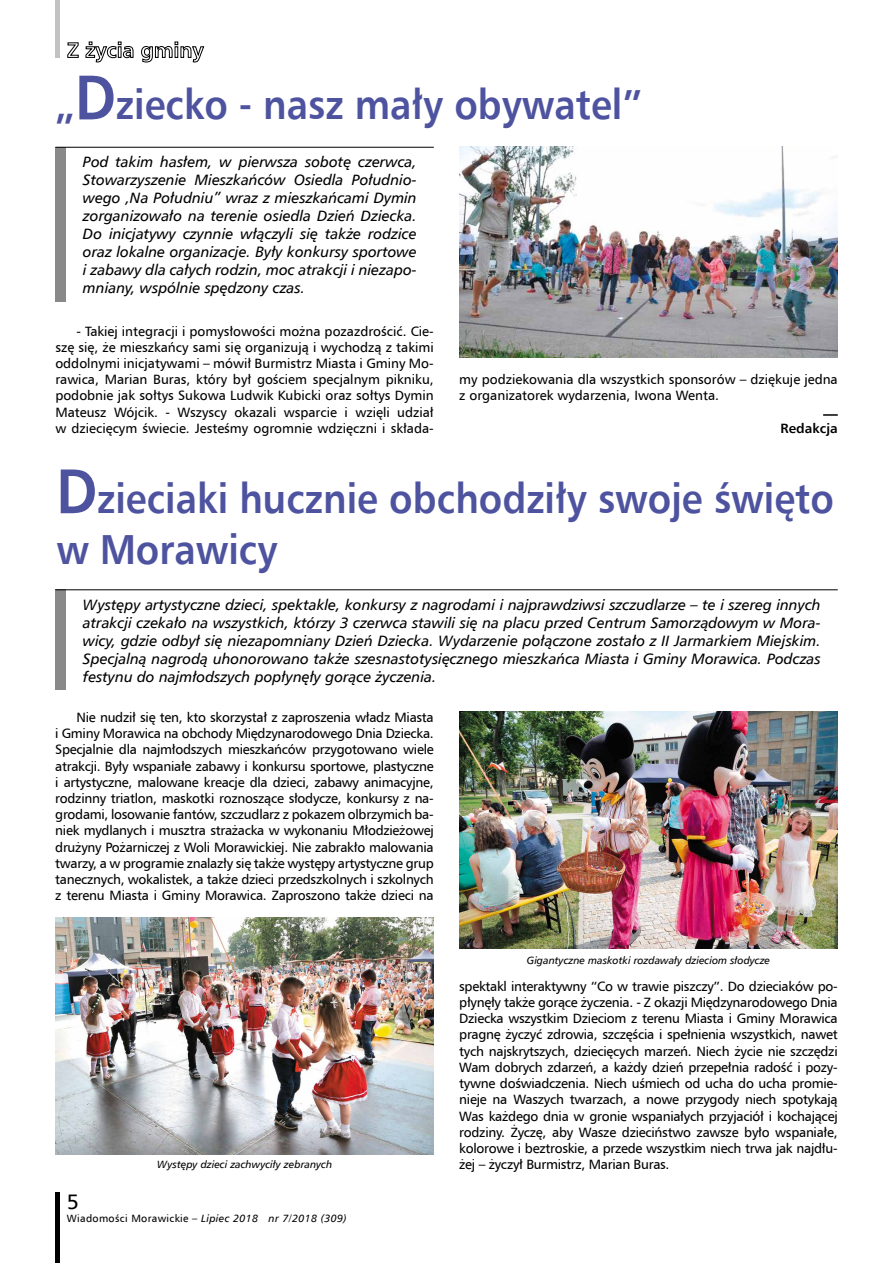
<style>
.page{position:relative;width:893px;height:1263px;background:#fff}
.page>*{position:absolute;margin:0;border:0;box-sizing:border-box;transform-origin:0 0}
.t1{font:700 42px/50.4px "Humnst 777 EU";color:#4e539f;scale:.9 1}
.t2{font:21px "Humnst 777 EU";color:#000}
.t3{font:italic 15px/18px "Humnst 777 EU";color:#000;text-align:justify}
.t4{font:13.5px/16.2px "Humnst 777 EU";color:#000;text-align:justify}
.t5{font:13.5px "Humnst 777 EU";letter-spacing:-.02em;color:#000}
.t6{font:700 13.5px "Humnst 777 EU";color:#000}
.t7{font:italic 10.5px "Humnst 777 EU";color:#000}
.t8{font:italic 10.5px "Humnst 777 EU";letter-spacing:.03em;color:#000}
.s1{font-size:63px}
.s2{font-style:normal}
</style>
<div class="page">
<div style="left:55px;top:0;width:5px;height:57px;background:#c2c2c2"></div>
<svg style="left:68px;top:43px;width:10px;height:15px"></svg>
<svg style="left:86px;top:42px;width:47px;height:20px"></svg>
<svg style="left:141px;top:42px;width:63px;height:20px"></svg>
<div style="left:55px;top:1193px;width:5px;height:70px;background:#000"></div>
<div style="left:55px;top:147px;width:11px;height:154px;background:#898989"></div>
<hr style="left:66px;top:147px;width:368px;height:1px;background:#000">
<img style="left:459px;top:147px;width:379px;height:210px">
<svg style="left:823px;top:414px;width:15px;height:2px"></svg>
<div style="left:55px;top:590px;width:11px;height:100px;background:#898989"></div>
<hr style="left:66px;top:589px;width:772px;height:1px;background:#000">
<img style="left:459px;top:712px;width:379px;height:237px">
<img style="left:55px;top:917px;width:379px;height:237px">
<h1 class="t1" style="left:55px;top:79px;width:653px">„<span class="s1">D</span>ziecko - nasz mały obywatel”</h1>
<p class="t3" style="left:83px;top:152px;width:335px">Pod takim hasłem, w pierwsza sobotę czerwca, Stowarzyszenie Mieszkańców Osiedla Południo&shy;wego ‚Na Południu” wraz z mieszkańcami Dymin zorganizowało na terenie osiedla Dzień Dziecka.<br>Do inicjatywy czynnie włączyli się także rodzice oraz lokalne organizacje. Były konkursy sportowe i zabawy dla całych rodzin, moc atrakcji i niezapo&shy;mniany, wspólnie spędzony czas.</p>
<p class="t4" style="left:55px;top:322px;width:380px;text-indent:21px">- Takiej integracji i pomysłowości można pozazdrościć. Cie&shy;szę się, że mieszkańcy sami się organizują i wychodzą z takimi oddolnymi inicjatywami – mówił Burmistrz Miasta i Gminy Mo&shy;rawica, Marian Buras, który był gościem specjalnym pikniku, podobnie jak sołtys Sukowa Ludwik Kubicki oraz sołtys Dymin Mateusz Wójcik. - Wszyscy okazali wsparcie i wzięli udział w dziecięcym świecie. Jesteśmy ogromnie wdzięczni i składa-</p>
<p class="t4" style="left:459px;top:371px;width:380px">my podziekowania dla wszystkich sponsorów – dziękuje jedna z organizatorek wydarzenia, Iwona Wenta.</p>
<p class="t6" style="left:781px;top:419px;width:59px">Redakcja</p>
<h1 class="t1" style="left:56px;top:473px;width:865px"><span class="s1">D</span>zieciaki hucznie obchodziły swoje święto w Morawicy</h1>
<p class="t3" style="left:83px;top:595px;width:739px">Występy artystyczne dzieci, spektakle, konkursy z nagrodami i najprawdziwsi szczudlarze – te i szereg innych atrakcji czekało na wszystkich, którzy 3 czerwca stawili się na placu przed Centrum Samorządowym w Mora&shy;wicy, gdzie odbył się niezapomniany Dzień Dziecka. Wydarzenie połączone zostało z II Jarmarkiem Miejskim.<br>Specjalną nagrodą uhonorowano także szesnastotysięcznego mieszkańca Miasta i Gminy Morawica. Podczas festynu do najmłodszych popłynęły gorące życzenia.</p>
<p class="t4" style="left:55px;top:709px;width:380px;text-indent:21px">Nie nudził się ten, kto skorzystał z zaproszenia władz Miasta i Gminy Morawica na obchody Międzynarodowego Dnia Dziecka.<br>Specjalnie dla najmłodszych mieszkańców przygotowano wiele atrakcji. Były wspaniałe zabawy i konkursu sportowe, plastyczne i artystyczne, malowane kreacje dla dzieci, zabawy animacyjne, rodzinny triatlon, maskotki roznoszące słodycze, konkursy z na&shy;grodami, losowanie fantów, szczudlarz z pokazem olbrzymich ba&shy;niek mydlanych i musztra strażacka w wykonaniu Młodzieżowej drużyny Pożarniczej z Woli Morawickiej. Nie zabrakło malowania twarzy, a w programie znalazły się także występy artystyczne grup tanecznych, wokalistek, a także dzieci przedszkolnych i szkolnych z terenu Miasta i Gminy Morawica. Zaproszono także dzieci na</p>
<p class="t7" style="left:527px;top:953px;width:245px">Gigantyczne maskotki rozdawały dzieciom słodycze</p>
<p class="t4" style="left:459px;top:978px;width:380px">spektakl interaktywny “Co w trawie piszczy”. Do dzieciaków po&shy;płynęły także gorące życzenia. - Z okazji Międzynarodowego Dnia Dziecka wszystkim Dzieciom z terenu Miasta i Gminy Morawica pragnę życzyć zdrowia, szczęścia i spełnienia wszystkich, nawet tych najskrytszych, dziecięcych marzeń. Niech życie nie szczędzi Wam dobrych zdarzeń, a każdy dzień przepełnia radość i pozy&shy;tywne doświadczenia. Niech uśmiech od ucha do ucha promie&shy;nieje na Waszych twarzach, a nowe przygody niech spotykają Was każdego dnia w gronie wspaniałych przyjaciół i kochającej rodziny. Życzę, aby Wasze dzieciństwo zawsze było wspaniałe, kolorowe i beztroskie, a przede wszystkim niech trwa jak najdłu-</p>
<p class="t7" style="left:157px;top:1157px;width:177px">Występy dzieci zachwyciły zebranych</p>
<p class="t5" style="left:459px;top:1156px;width:212px">żej – życzył Burmistrz, Marian Buras.</p>
<h2 class="t2" style="left:67px;top:1189px;width:14px">5</h2>
<p class="t8" style="left:67px;top:1212px;width:281px"><span class="s2">Wiadomości Morawickie –</span> Lipiec 2018 nr 7/2018 (309)</p>
</div>
